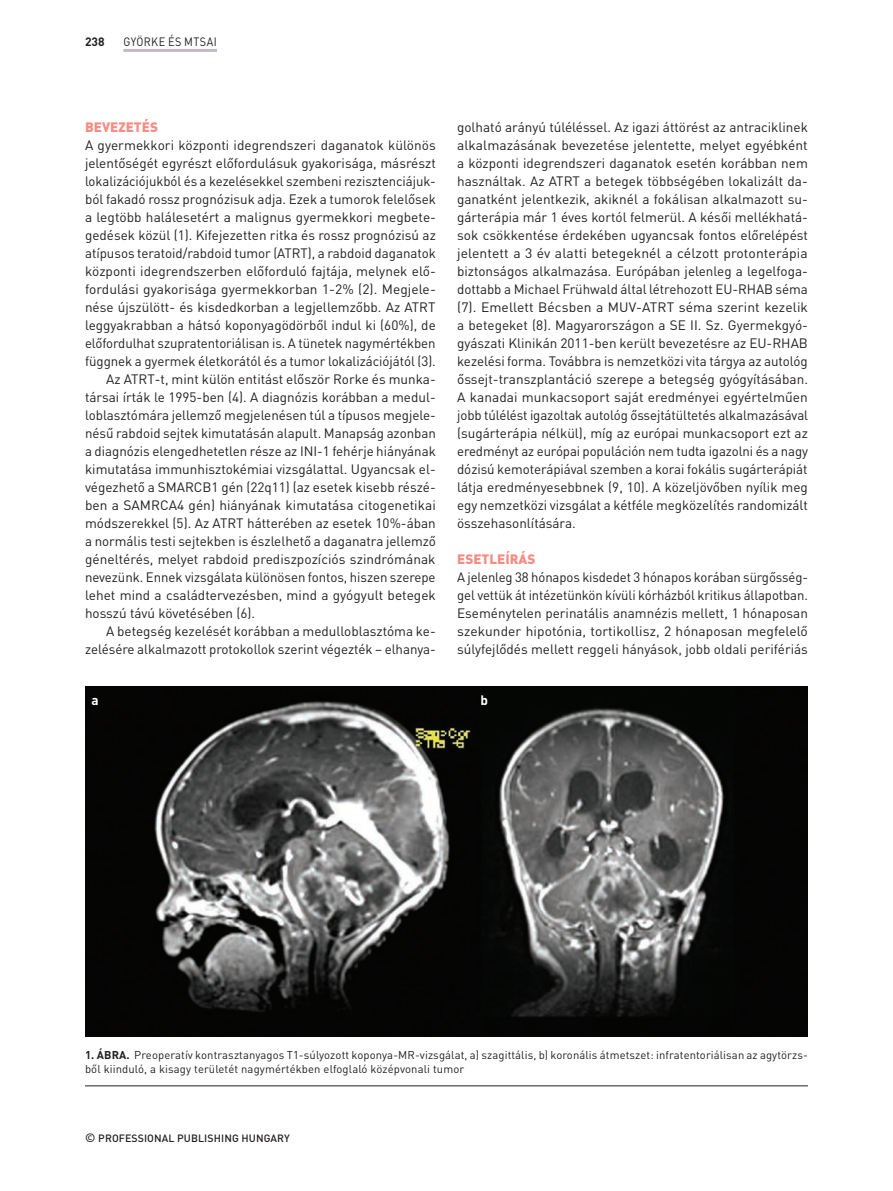
<style>
.page{position:relative;width:893px;height:1191px;background:#fff}
.page>*{position:absolute;margin:0;border:0;box-sizing:border-box;transform-origin:0 0}
.kenyér_behúz{font:13.5px/18px "DIN Pro";color:#231f20;text-align:justify}
.kenyér{font:13.5px/18px "DIN Pro";letter-spacing:-.005em;color:#231f20;text-align:justify}
.alcím1{font:900 13.5px "DIN Pro";color:#f48d84}
.kenyér-2{font:700 13.5px "DIN Pro";color:#fff}
.t1{font:12px "DIN Pro";letter-spacing:.045em;color:#231f20;scale:.9 1}
.t2{font:700 12px "DIN Pro";color:#231f20}
.képaláírás{font:11.25px/13.5px "DIN Pro";letter-spacing:.01em;color:#231f20}
.t3{font:500 10.5px "DIN Pro";letter-spacing:.01em;color:#231f20}
.s1{font-weight:700}
.s2{font-size:12px}
</style>
<div class="page">
<hr style="left:123px;top:49px;width:94px;height:3px;background:#c3b9c1">
<hr style="left:85px;top:1085px;width:723px;height:1px;background:#231f20">
<img style="left:85px;top:686px;width:723px;height:350px">
<p class="t2" style="left:85px;top:33px;width:21px">238</p>
<p class="t1" style="left:123px;top:34px;width:105px">GYÖRKE ÉS MTSAI</p>
<p class="alcím1" style="left:85px;top:117px;width:74px">BEVEZETÉS</p>
<p class="kenyér" style="left:85px;top:135px;width:353px">A gyermekkori központi idegrendszeri daganatok különös jelentőségét egyrészt előfordulásuk gyakorisága, másrészt lokalizációjukból és a kezelésekkel szembeni rezisztenciájuk&shy;ból fakadó rossz prognózisuk adja. Ezek a tumorok felelősek a legtöbb halálesetért a malignus gyermekkori megbete&shy;gedések közül (1). Kifejezetten ritka és rossz prognózisú az atípusos teratoid/rabdoid tumor (ATRT), a rabdoid daganatok központi idegrendszerben előforduló fajtája, melynek elő&shy;fordulási gyakorisága gyermekkorban 1-2% (2). Megjele&shy;nése újszülött- és kisdedkorban a legjellemzőbb. Az ATRT leggyakrabban a hátsó koponyagödörből indul ki (60%), de előfordulhat szupratentoriálisan is. A tünetek nagymértékben függnek a gyermek életkorától és a tumor lokalizációjától (3).</p>
<p class="kenyér_behúz" style="left:85px;top:369px;width:352px;text-indent:21px">Az ATRT-t, mint külön entitást először Rorke és munka&shy;társai írták le 1995-ben (4). A diagnózis korábban a medul&shy;loblasztómára jellemző megjelenésen túl a típusos megjele&shy;nésű rabdoid sejtek kimutatásán alapult. Manapság azonban a diagnózis elengedhetetlen része az INI-1 fehérje hiányának kimutatása immunhisztokémiai vizsgálattal. Ugyancsak el&shy;végezhető a SMARCB1 gén (22q11) (az esetek kisebb részé&shy;ben a SAMRCA4 gén) hiányának kimutatása citogenetikai módszerekkel (5). Az ATRT hátterében az esetek 10%-ában a normális testi sejtekben is észlelhető a daganatra jellemző géneltérés, melyet rabdoid prediszpozíciós szindrómának nevezünk. Ennek vizsgálata különösen fontos, hiszen szerepe lehet mind a családtervezésben, mind a gyógyult betegek hosszú távú követésében (6).</p>
<p class="kenyér_behúz" style="left:85px;top:621px;width:352px;text-align:right">A betegség kezelését korábban a medulloblasztóma ke&shy;zelésére alkalmazott protokollok szerint végezték – elhanya-</p>
<p class="kenyér_behúz" style="left:457px;top:117px;width:352px">golható arányú túléléssel. Az igazi áttörést az antraciklinek alkalmazásának bevezetése jelentette, melyet egyébként a központi idegrendszeri daganatok esetén korábban nem használtak. Az ATRT a betegek többségében lokalizált da&shy;ganatként jelentkezik, akiknél a fokálisan alkalmazott su&shy;gárterápia már 1 éves kortól felmerül. A késői mellékhatá&shy;sok csökkentése érdekében ugyancsak fontos előrelépést jelentett a 3 év alatti betegeknél a célzott protonterápia biztonságos alkalmazása. Európában jelenleg a legelfoga&shy;dottabb a Michael Frühwald által létrehozott EU-RHAB séma (7). Emellett Bécsben a MUV-ATRT séma szerint kezelik a betegeket (8). Magyarországon a SE II. Sz. Gyermekgyó&shy;gyászati Klinikán 2011-ben került bevezetésre az EU-RHAB kezelési forma. Továbbra is nemzetközi vita tárgya az autológ őssejt-transzplantáció szerepe a betegség gyógyításában.<br>A kanadai munkacsoport saját eredményei egyértelműen jobb túlélést igazoltak autológ őssejtátültetés alkalmazásával (sugárterápia nélkül), míg az európai munkacsoport ezt az eredményt az európai populáción nem tudta igazolni és a nagy dózisú kemoterápiával szemben a korai fokális sugárterápiát látja eredményesebbnek (9, 10). A közeljövőben nyílik meg egy nemzetközi vizsgálat a kétféle megközelítés randomizált összehasonlítására.</p>
<p class="alcím1" style="left:457px;top:549px;width:80px">ESETLEÍRÁS</p>
<p class="kenyér" style="left:457px;top:567px;width:352px">A jelenleg 38 hónapos kisdedet 3 hónapos korában sürgősség&shy;gel vettük át intézetünkön kívüli kórházból kritikus állapotban.<br>Eseménytelen perinatális anamnézis mellett, 1 hónaposan szekunder hipotónia, tortikollisz, 2 hónaposan megfelelő súlyfejlődés mellett reggeli hányások, jobb oldali perifériás</p>
<p class="kenyér-2" style="left:91px;top:691px;width:9px">a</p>
<p class="kenyér-2" style="left:480px;top:691px;width:9px">b</p>
<p class="képaláírás" style="left:85px;top:1048px;width:724px"><span class="s1">1. ÁBRA.</span> Preoperatív kontrasztanyagos T1-súlyozott koponya-MR-vizsgálat, a) szagittális, b) koronális átmetszet: infratentoriálisan az agytörzs&shy;ből kiinduló, a kisagy területét nagymértékben elfoglaló középvonali tumor</p>
<p class="t3" style="left:85px;top:1130px;width:206px"><span class="s2">©</span> PROFESSIONAL PUBLISHING HUNGARY</p>
</div>
